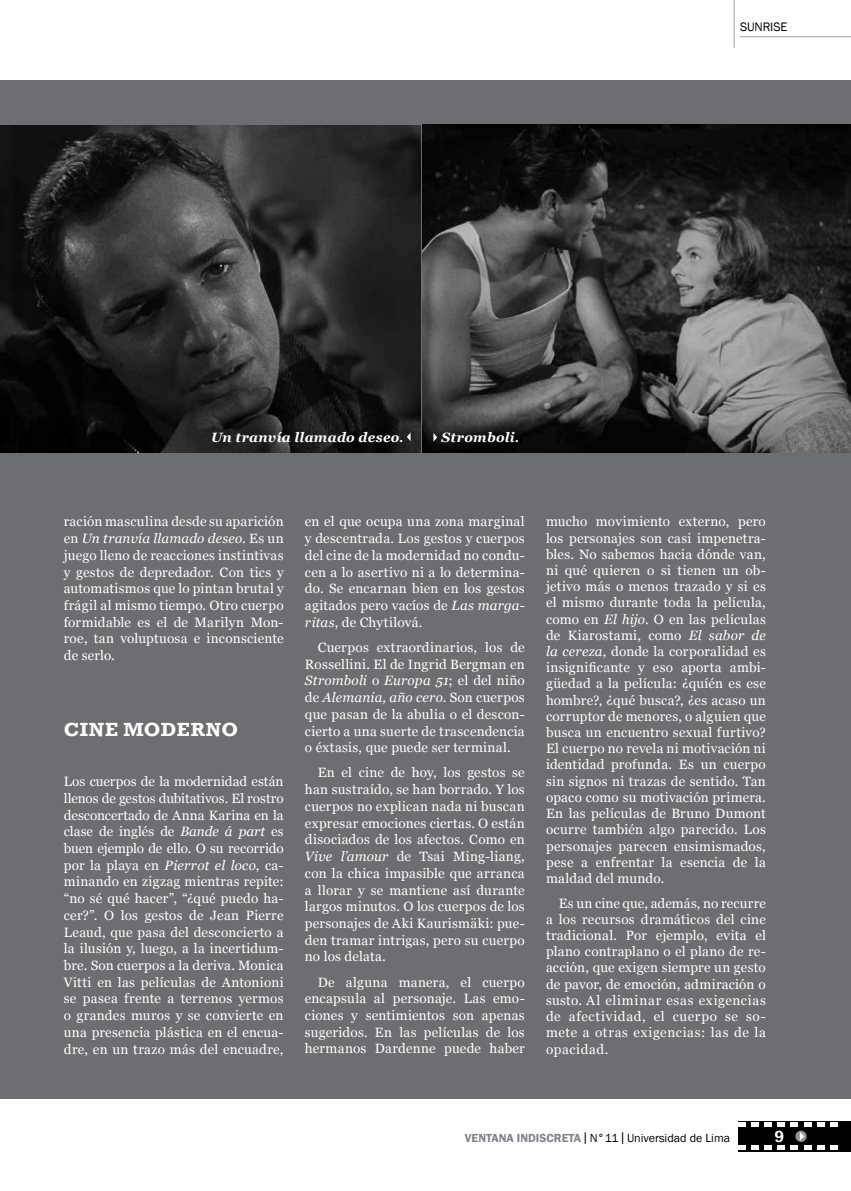
<style>
.page{position:relative;width:851px;height:1191px;background:#fff}
.page>*{position:absolute;margin:0;border:0;box-sizing:border-box;transform-origin:0 0}
.t1{font:700 19.5px "Rockwell";letter-spacing:.03em;color:#fff}
.t2{font:600 16.5px "Franklin Gothic";color:#fff}
.t3{font:13.5px/16.6px "Georgia";letter-spacing:.02em;color:#fff;text-align:justify}
.t4{font:italic 700 13.5px "Georgia";letter-spacing:.02em;color:#fff}
.t5{font:12.6px "Franklin Gothic";letter-spacing:-.01em;color:#000}
.t6{font:12px "Franklin Gothic";color:#000}
.s1{font-size:12px}
.s2{font-style:italic}
.s3{font-weight:600;color:#808285}
.s4{font-size:9.6px}
</style>
<div class="page">
<hr style="left:740px;top:36px;width:110px;height:1px;background:#a7a9ac">
<hr style="left:733px;top:0;width:1px;height:48px;background:#a7a9ac">
<div style="left:738px;top:1120px;width:112px;height:31px;background:#000"></div>
<svg style="left:738px;top:1122px;width:7px;height:5px"></svg>
<svg style="left:751px;top:1122px;width:7px;height:5px"></svg>
<svg style="left:764px;top:1122px;width:7px;height:5px"></svg>
<svg style="left:777px;top:1122px;width:7px;height:5px"></svg>
<svg style="left:817px;top:1122px;width:7px;height:5px"></svg>
<svg style="left:830px;top:1122px;width:7px;height:5px"></svg>
<svg style="left:738px;top:1145px;width:7px;height:5px"></svg>
<svg style="left:751px;top:1145px;width:7px;height:5px"></svg>
<svg style="left:764px;top:1145px;width:7px;height:5px"></svg>
<svg style="left:777px;top:1145px;width:7px;height:5px"></svg>
<svg style="left:790px;top:1122px;width:21px;height:28px"></svg>
<svg style="left:817px;top:1145px;width:7px;height:5px"></svg>
<svg style="left:830px;top:1145px;width:7px;height:5px"></svg>
<div style="left:0;top:81px;width:850px;height:1018px;background:#6d6e71"></div>
<img style="left:0;top:125px;width:420px;height:327px">
<img style="left:423px;top:125px;width:427px;height:327px">
<svg style="left:407px;top:432px;width:3px;height:9px"></svg>
<svg style="left:433px;top:433px;width:4px;height:9px"></svg>
<p class="t5" style="left:740px;top:19px;width:49px">SUNRISE</p>
<p class="t4" style="left:211px;top:428px;width:194px">Un tranvía llamado deseo<span class="s1">.</span></p>
<p class="t4" style="left:441px;top:429px;width:79px">Stromboli<span class="s1">.</span></p>
<p class="t3" style="left:64px;top:514px;width:221px">ración masculina desde su aparición en <span class="s2">Un tranvía llamado deseo</span>. Es un juego lleno de reacciones instintivas y gestos de depredador. Con tics y automatismos que lo pintan brutal y frágil al mismo tiempo. Otro cuerpo formidable es el de Marilyn Mon&shy;roe, tan voluptuosa e inconsciente de serlo.</p>
<h1 class="t1" style="left:64px;top:717px;width:176px">CINE MODERNO</h1>
<p class="t3" style="left:64px;top:773px;width:221px">Los cuerpos de la modernidad están llenos de gestos dubitativos. El rostro desconcertado de Anna Karina en la clase de inglés de <span class="s2">Bande á part</span> es buen ejemplo de ello. O su recorrido por la playa en <span class="s2">Pierrot el loco</span>, ca&shy;minando en zigzag mientras repite: “no sé qué hacer”, “¿qué puedo ha&shy;cer?”. O los gestos de Jean Pierre Leaud, que pasa del desconcierto a la ilusión y, luego, a la incertidum&shy;bre. Son cuerpos a la deriva. Monica Vitti en las películas de Antonioni se pasea frente a terrenos yermos o grandes muros y se convierte en una presencia plástica en el encua&shy;dre, en un trazo más del encuadre,</p>
<p class="t3" style="left:305px;top:514px;width:221px">en el que ocupa una zona marginal y descentrada. Los gestos y cuerpos del cine de la modernidad no condu&shy;cen a lo asertivo ni a lo determina&shy;do. Se encarnan bien en los gestos agitados pero vacíos de <span class="s2">Las marga&shy;ritas</span>, de Chytilová.</p>
<p class="t3" style="left:305px;top:639px;width:221px;text-indent:13px">Cuerpos extraordinarios, los de Rossellini. El de Ingrid Bergman en <span class="s2">Stromboli</span> o <span class="s2">Europa 51</span>; el del niño de <span class="s2">Alemania, año cero</span>. Son cuerpos que pasan de la abulia o el descon&shy;cierto a una suerte de trascendencia o éxtasis, que puede ser terminal.</p>
<p class="t3" style="left:305px;top:764px;width:221px;text-indent:13px">En el cine de hoy, los gestos se han sustraído, se han borrado. Y los cuerpos no explican nada ni buscan expresar emociones ciertas. O están disociados de los afectos. Como en <span class="s2">Vive l’amour</span> de Tsai Ming-liang, con la chica impasible que arranca a llorar y se mantiene así durante largos minutos. O los cuerpos de los personajes de Aki Kaurismäki: pue&shy;den tramar intrigas, pero su cuerpo no los delata.</p>
<p class="t3" style="left:305px;top:974px;width:221px;text-indent:13px">De alguna manera, el cuerpo encapsula al personaje. Las emo&shy;ciones y sentimientos son apenas sugeridos. En las películas de los hermanos Dardenne puede haber</p>
<p class="t3" style="left:546px;top:514px;width:221px;line-height:16.2px">mucho movimiento externo, pero los personajes son casi impenetra&shy;bles. No sabemos hacia dónde van, ni qué quieren o si tienen un ob&shy;jetivo más o menos trazado y si es el mismo durante toda la película, como en <span class="s2">El hijo</span>. O en las películas de Kiarostami, como <span class="s2">El sabor de la cereza</span>, donde la corporalidad es insignificante y eso aporta ambi&shy;güedad a la película: ¿quíén es ese hombre?, ¿qué busca?, ¿es acaso un corruptor de menores, o alguien que busca un encuentro sexual furtivo?<br>El cuerpo no revela ni motivación ni identidad profunda. Es un cuerpo sin signos ni trazas de sentido. Tan opaco como su motivación primera.<br>En las películas de Bruno Dumont ocurre también algo parecido. Los personajes parecen ensimismados, pese a enfrentar la esencia de la maldad del mundo.</p>
<p class="t3" style="left:546px;top:895px;width:221px;line-height:16.2px;text-indent:13px">Es un cine que, además, no recurre a los recursos dramáticos del cine tradicional. Por ejemplo, evita el plano contraplano o el plano de re&shy;acción, que exigen siempre un gesto de pavor, de emoción, admiración o susto. Al eliminar esas exigencias de afectividad, el cuerpo se so&shy;mete a otras exigencias: las de la opacidad.</p>
<p class="t6" style="left:465px;top:1130px;width:267px"><span class="s3">VENTANA INDISCRETA</span><span class="s4">│</span>N°11<span class="s4">│</span>Universidad de Lima</p>
<p class="t2" style="left:774px;top:1126px;width:11px">9</p>
</div>
